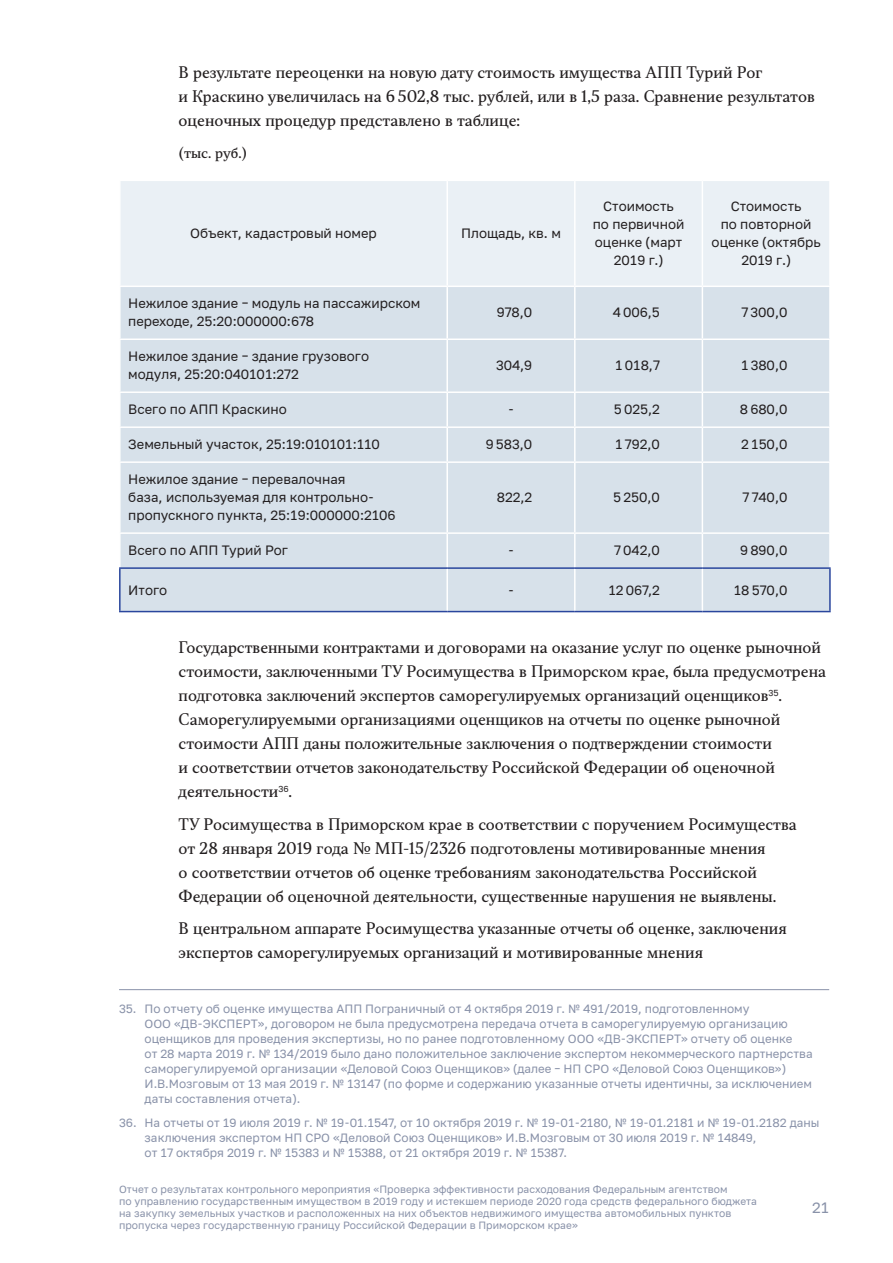
<style>
.page{position:relative;width:893px;height:1263px;background:#fff}
.page>*{position:absolute;margin:0;border:0;box-sizing:border-box;transform-origin:0 0}
.t1{font:15px/24px "TT Jenevers";color:#231f20}
.t2{font:15px "PT Russia Text";color:#8992a9}
.t3{font:13.5px/18px "PT Russia Text";color:#231f20}
.t4{font:13.5px "TT Jenevers";color:#231f20}
.t5{font:12px/15px "PT Russia Text";color:#8992a9}
.t6{font:10.5px/12px "PT Russia Text";letter-spacing:.005em;color:#8992a9}
</style>
<div class="page">
<div style="left:121px;top:181px;width:708px;height:105px;background:#eaf0f5"></div>
<div style="left:121px;top:287px;width:708px;height:324px;background:#d7e1ea"></div>
<hr style="left:446px;top:181px;width:2px;height:105px;background:#fff">
<hr style="left:574px;top:181px;width:2px;height:105px;background:#fff">
<hr style="left:702px;top:181px;width:1px;height:105px;background:#fff">
<hr style="left:446px;top:287px;width:2px;height:51px;background:#fff">
<hr style="left:574px;top:287px;width:2px;height:51px;background:#fff">
<hr style="left:702px;top:287px;width:1px;height:51px;background:#fff">
<hr style="left:119px;top:338px;width:328px;height:2px;background:#fff">
<hr style="left:447px;top:338px;width:128px;height:2px;background:#fff">
<hr style="left:446px;top:340px;width:2px;height:51px;background:#fff">
<hr style="left:575px;top:338px;width:127px;height:2px;background:#fff">
<hr style="left:574px;top:340px;width:2px;height:51px;background:#fff">
<hr style="left:702px;top:338px;width:129px;height:2px;background:#fff">
<hr style="left:702px;top:340px;width:1px;height:51px;background:#fff">
<hr style="left:119px;top:391px;width:328px;height:2px;background:#fff">
<hr style="left:447px;top:391px;width:128px;height:2px;background:#fff">
<hr style="left:446px;top:393px;width:2px;height:33px;background:#fff">
<hr style="left:575px;top:391px;width:127px;height:2px;background:#fff">
<hr style="left:574px;top:393px;width:2px;height:33px;background:#fff">
<hr style="left:702px;top:391px;width:129px;height:2px;background:#fff">
<hr style="left:702px;top:393px;width:1px;height:33px;background:#fff">
<hr style="left:119px;top:426px;width:328px;height:2px;background:#fff">
<hr style="left:447px;top:426px;width:128px;height:2px;background:#fff">
<hr style="left:446px;top:428px;width:2px;height:33px;background:#fff">
<hr style="left:575px;top:426px;width:127px;height:2px;background:#fff">
<hr style="left:574px;top:428px;width:2px;height:33px;background:#fff">
<hr style="left:702px;top:426px;width:129px;height:2px;background:#fff">
<hr style="left:702px;top:428px;width:1px;height:33px;background:#fff">
<hr style="left:119px;top:461px;width:328px;height:2px;background:#fff">
<hr style="left:447px;top:461px;width:128px;height:2px;background:#fff">
<hr style="left:446px;top:463px;width:2px;height:69px;background:#fff">
<hr style="left:575px;top:461px;width:127px;height:2px;background:#fff">
<hr style="left:574px;top:463px;width:2px;height:69px;background:#fff">
<hr style="left:702px;top:461px;width:129px;height:2px;background:#fff">
<hr style="left:702px;top:463px;width:1px;height:69px;background:#fff">
<hr style="left:119px;top:532px;width:328px;height:2px;background:#fff">
<hr style="left:447px;top:532px;width:128px;height:2px;background:#fff">
<hr style="left:446px;top:534px;width:2px;height:33px;background:#fff">
<hr style="left:575px;top:532px;width:127px;height:2px;background:#fff">
<hr style="left:574px;top:534px;width:2px;height:33px;background:#fff">
<hr style="left:702px;top:532px;width:129px;height:2px;background:#fff">
<hr style="left:702px;top:534px;width:1px;height:33px;background:#fff">
<hr style="left:446px;top:569px;width:2px;height:42px;background:#fff">
<hr style="left:574px;top:569px;width:2px;height:42px;background:#fff">
<hr style="left:702px;top:569px;width:1px;height:42px;background:#fff">
<hr style="left:119px;top:567px;width:328px;height:2px;background:#2a469d">
<hr style="left:447px;top:567px;width:128px;height:2px;background:#2a469d">
<hr style="left:575px;top:567px;width:127px;height:2px;background:#2a469d">
<hr style="left:702px;top:567px;width:129px;height:2px;background:#2a469d">
<hr style="left:119px;top:569px;width:2px;height:42px;background:#2a469d">
<hr style="left:829px;top:569px;width:2px;height:42px;background:#2a469d">
<hr style="left:119px;top:611px;width:328px;height:1px;background:#2a469d">
<hr style="left:447px;top:611px;width:128px;height:1px;background:#2a469d">
<hr style="left:575px;top:611px;width:127px;height:1px;background:#2a469d">
<hr style="left:702px;top:611px;width:129px;height:1px;background:#2a469d">
<hr style="left:119px;top:989px;width:710px;height:1px;background:#8992a9">
<p class="t1" style="left:179px;top:61px;width:638px">В результате переоценки на новую дату стоимость имущества АПП Турий Рог<br>и Краскино увеличилась на 6 502,8 тыс. рублей, или в 1,5 раза. Сравнение результатов оценочных процедур представлено в таблице:</p>
<p class="t4" style="left:179px;top:144px;width:70px">(тыс. руб.)</p>
<p class="t3" style="left:190px;top:224px;width:188px">Объект, кадастровый номер</p>
<p class="t3" style="left:461px;top:224px;width:101px">Площадь, кв. м</p>
<p class="t3" style="left:593px;top:197px;width:93px;text-align:center">Стоимость<br>по первичной оценке (март<br>2019 г.)</p>
<p class="t3" style="left:712px;top:197px;width:111px;text-align:center">Стоимость<br>по повторной оценке (октябрь<br>2019 г.)</p>
<p class="t3" style="left:128px;top:295px;width:294px">Нежилое здание – модуль на пассажирском переходе, 25:20:000000:678</p>
<p class="t3" style="left:497px;top:304px;width:37px">978,0</p>
<p class="t3" style="left:613px;top:304px;width:49px">4 006,5</p>
<p class="t3" style="left:741px;top:304px;width:47px">7 300,0</p>
<p class="t3" style="left:128px;top:348px;width:242px">Нежилое здание – здание грузового модуля, 25:20:040101:272</p>
<p class="t3" style="left:496px;top:357px;width:38px">304,9</p>
<p class="t3" style="left:615px;top:357px;width:46px">1 018,7</p>
<p class="t3" style="left:741px;top:357px;width:48px">1 380,0</p>
<p class="t3" style="left:128px;top:400px;width:160px">Всего по АПП Краскино</p>
<p class="t3" style="left:508px;top:400px;width:7px">-</p>
<p class="t3" style="left:614px;top:400px;width:48px">5 025,2</p>
<p class="t3" style="left:740px;top:400px;width:49px">8 680,0</p>
<p class="t3" style="left:128px;top:435px;width:253px">Земельный участок, 25:19:010101:110</p>
<p class="t3" style="left:486px;top:435px;width:48px">9 583,0</p>
<p class="t3" style="left:615px;top:435px;width:46px">1 792,0</p>
<p class="t3" style="left:741px;top:435px;width:48px">2 150,0</p>
<p class="t3" style="left:128px;top:470px;width:269px">Нежилое здание – перевалочная<br>база, используемая для контрольно&shy;пропускного пункта, 25:19:000000:2106</p>
<p class="t3" style="left:497px;top:488px;width:37px">822,2</p>
<p class="t3" style="left:613px;top:488px;width:48px">5 250,0</p>
<p class="t3" style="left:743px;top:488px;width:46px">7 740,0</p>
<p class="t3" style="left:128px;top:541px;width:161px">Всего по АПП Турий Рог</p>
<p class="t3" style="left:508px;top:541px;width:7px">-</p>
<p class="t3" style="left:614px;top:541px;width:47px">7 042,0</p>
<p class="t3" style="left:740px;top:541px;width:49px">9 890,0</p>
<p class="t3" style="left:128px;top:581px;width:41px">Итого</p>
<p class="t3" style="left:508px;top:581px;width:7px">-</p>
<p class="t3" style="left:608px;top:581px;width:53px">12 067,2</p>
<p class="t3" style="left:734px;top:581px;width:55px">18 570,0</p>
<p class="t1" style="left:179px;top:636px;width:649px">Государственными контрактами и договорами на оказание услуг по оценке рыночной стоимости, заключенными ТУ Росимущества в Приморском крае, была предусмотрена подготовка заключений экспертов саморегулируемых организаций оценщиков<sup>35</sup>.<br>Саморегулируемыми организациями оценщиков на отчеты по оценке рыночной стоимости АПП даны положительные заключения о подтверждении стоимости<br>и соответствии отчетов законодательству Российской Федерации об оценочной деятельности<sup>36</sup>.</p>
<p class="t1" style="left:179px;top:812px;width:620px">ТУ Росимущества в Приморском крае в соответствии с поручением Росимущества от 28 января 2019 года № МП-15/2326 подготовлены мотивированные мнения<br>о соответствии отчетов об оценке требованиям законодательства Российской Федерации об оценочной деятельности, существенные нарушения не выявлены.</p>
<p class="t1" style="left:179px;top:917px;width:610px">В центральном аппарате Росимущества указанные отчеты об оценке, заключения экспертов саморегулируемых организаций и мотивированные мнения</p>
<p class="t5" style="left:145px;top:1001px;width:670px;text-indent:-26px">35. По отчету об оценке имущества АПП Пограничный от 4 октября 2019 г. № 491/2019, подготовленному<br>ООО «ДВ-ЭКСПЕРТ», договором не была предусмотрена передача отчета в саморегулируемую организацию оценщиков для проведения экспертизы, но по ранее подготовленному ООО «ДВ-ЭКСПЕРТ» отчету об оценке<br>от 28 марта 2019 г. № 134/2019 было дано положительное заключение экспертом некоммерческого партнерства саморегулируемой организации «Деловой Союз Оценщиков» (далее – НП СРО «Деловой Союз Оценщиков»)<br>И.В.Мозговым от 13 мая 2019 г. № 13147 (по форме и содержанию указанные отчеты идентичны, за исключением даты составления отчета).</p>
<p class="t5" style="left:145px;top:1115px;width:676px;text-indent:-26px">36. На отчеты от 19 июля 2019 г. № 19-01.1547, от 10 октября 2019 г. № 19-01-2180, № 19-01.2181 и № 19-01.2182 даны заключения экспертом НП СРО «Деловой Союз Оценщиков» И.В.Мозговым от 30 июля 2019 г. № 14849,<br>от 17 октября 2019 г. № 15383 и № 15388, от 21 октября 2019 г. № 15387.</p>
<p class="t6" style="left:119px;top:1183px;width:640px">Отчет о результатах контрольного мероприятия «Проверка эффективности расходования Федеральным агентством<br>по управлению государственным имуществом в 2019 году и истекшем периоде 2020 года средств федерального бюджета на закупку земельных участков и расположенных на них объектов недвижимого имущества автомобильных пунктов пропуска через государственную границу Российской Федерации в Приморском крае»</p>
<p class="t2" style="left:812px;top:1199px;width:18px">21</p>
</div>
